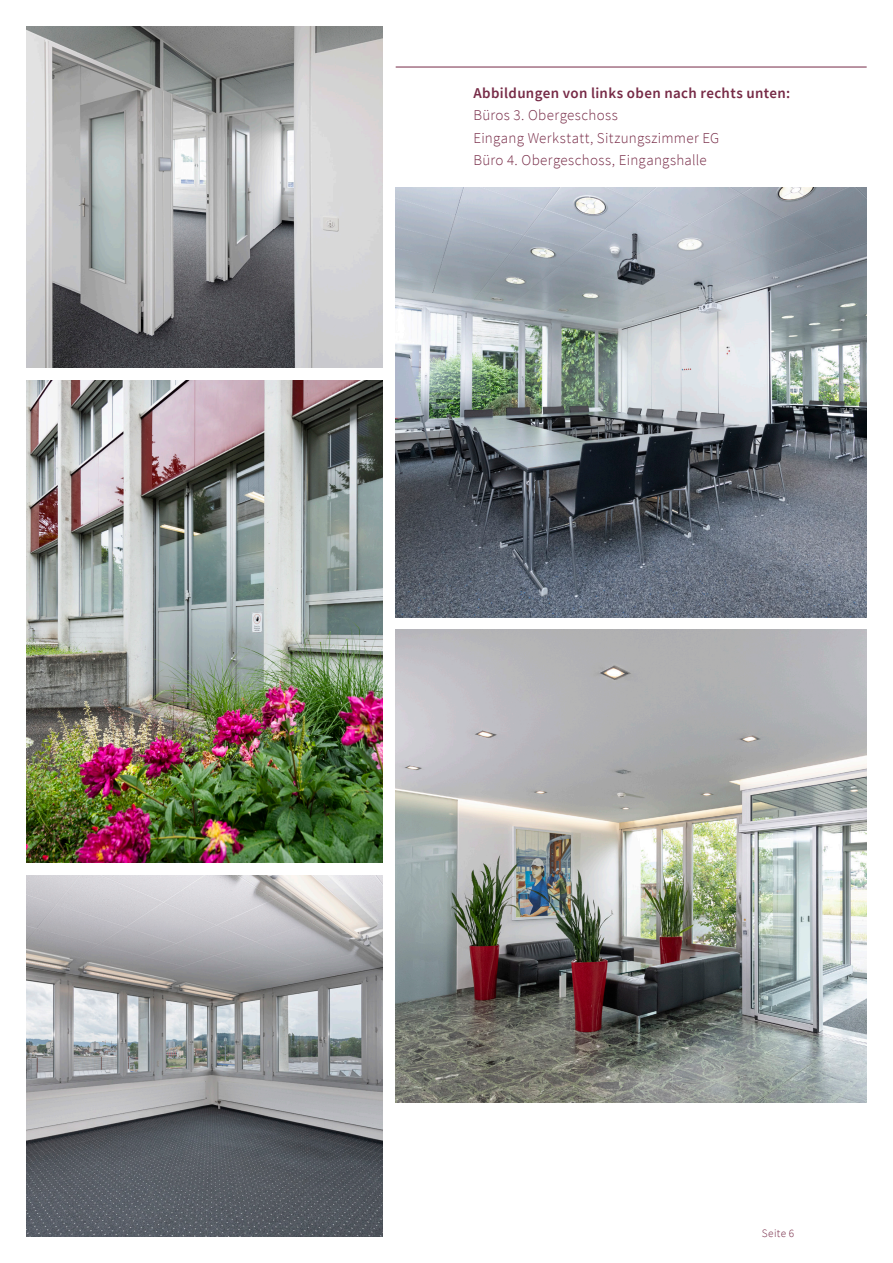
<style>
.page{position:relative;width:893px;height:1263px;background:#fff}
.page>*{position:absolute;margin:0;border:0;box-sizing:border-box;transform-origin:0 0}
.t1{font:300 15px "Source Sans Pro";letter-spacing:.02em;color:#762a46}
.t2{font:600 15px "Source Sans Pro";letter-spacing:.02em;color:#762a46}
.t3{font:300 11.25px "Source Sans Pro";letter-spacing:.035em;color:#762a46}
</style>
<div class="page">
<img style="left:26px;top:26px;width:357px;height:342px">
<img style="left:26px;top:875px;width:357px;height:362px">
<img style="left:396px;top:630px;width:471px;height:472px">
<img style="left:396px;top:188px;width:471px;height:429px">
<img style="left:26px;top:380px;width:357px;height:483px">
<hr style="left:396px;top:67px;width:471px;height:1px;background:#762a46">
<p class="t2" style="left:473px;top:83px;width:318px">Abbildungen von links oben nach rechts unten:</p>
<p class="t1" style="left:473px;top:106px;width:146px">Büros 3. Obergeschoss</p>
<p class="t1" style="left:473px;top:128px;width:247px">Eingang Werkstatt, Sitzungszimmer EG</p>
<p class="t1" style="left:473px;top:151px;width:235px">Büro 4. Obergeschoss, Eingangshalle</p>
<p class="t3" style="left:762px;top:1226px;width:34px">Seite 6</p>
</div>
